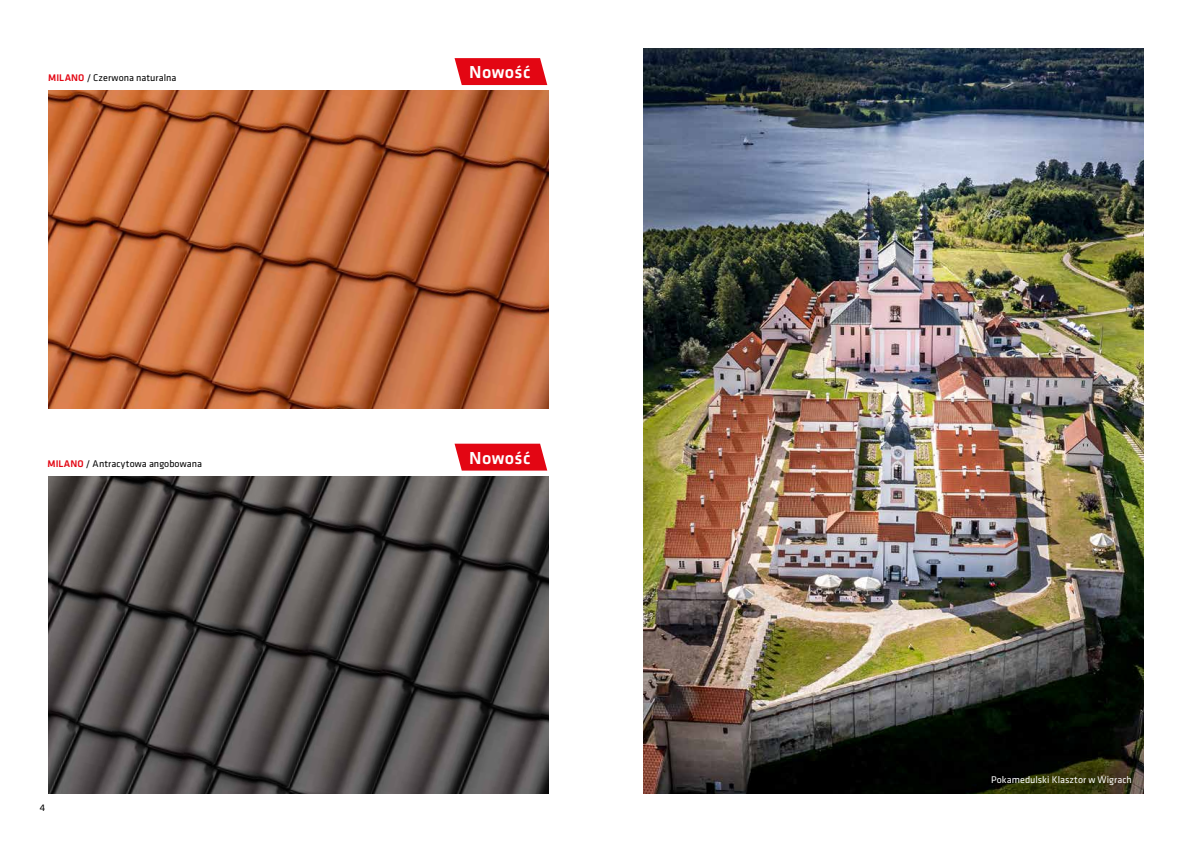
<style>
.page{position:relative;width:1191px;height:842px;background:#fff}
.page>*{position:absolute;margin:0;border:0;box-sizing:border-box;transform-origin:0 0}
.t1{font:500 18px "Klavika Basic";letter-spacing:.02em;color:#fff}
.t2{font:10px "Klavika Basic";letter-spacing:.01em;color:#000}
.t3{font:10px "Klavika Basic";letter-spacing:.005em;color:#fff}
.s1{font-weight:500;color:#e30613}
</style>
<div class="page">
<img style="left:49px;top:91px;width:500px;height:317px">
<img style="left:643px;top:48px;width:500px;height:746px">
<svg style="left:454px;top:58px;width:93px;height:27px;background:#e51a26"></svg>
<svg style="left:454px;top:444px;width:93px;height:27px;background:#e51d29"></svg>
<img style="left:49px;top:476px;width:500px;height:318px">
<p class="t2" style="left:48px;top:71px;width:130px"><span class="s1">MILANO</span> / Czerwona naturalna</p>
<p class="t2" style="left:48px;top:457px;width:156px"><span class="s1">MILANO</span> / Antracytowa angobowana</p>
<p class="t2" style="left:40px;top:801px;width:7px">4</p>
<h1 class="t1" style="left:469px;top:60px;width:63px">Nowość</h1>
<h1 class="t1" style="left:469px;top:445px;width:63px">Nowość</h1>
<p class="t3" style="left:991px;top:773px;width:142px">Pokamedulski Klasztor w Wigrach</p>
</div>
